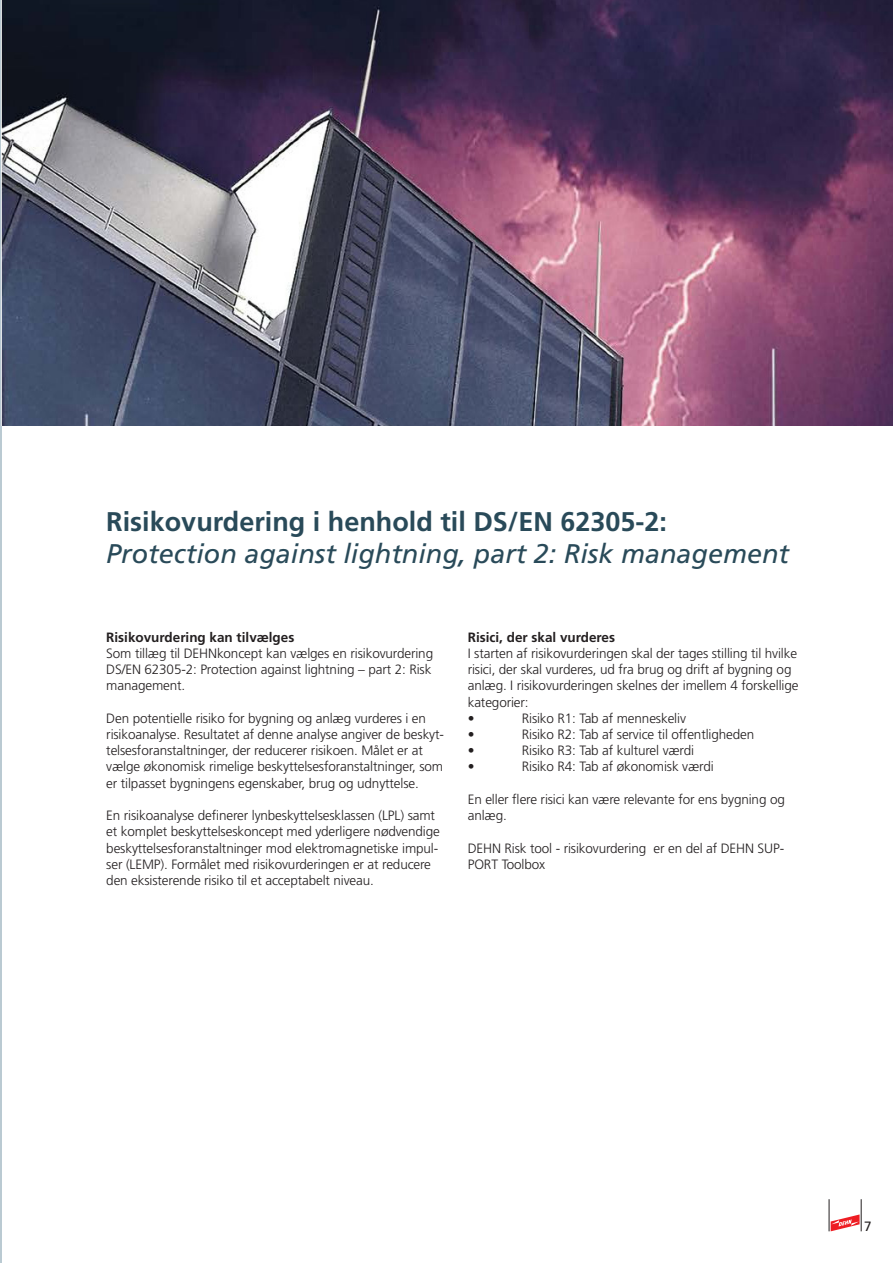
<style>
.page{position:relative;width:893px;height:1263px;background:#fff}
.page>*{position:absolute;margin:0;border:0;box-sizing:border-box;transform-origin:0 0}
.Headline_65_18pt_Ant{font:italic 27px/32.4px "Frutiger";color:#294a59}
.Copy_45_9pt_black{font:300 13.5px/16.2px "Frutiger";letter-spacing:-.01em;color:#231f20}
.Headline_65_12pt_Bla{font:700 13.5px "Frutiger";color:#231f20}
.t1{font:13.5px "Frutiger";color:#231f20}
.s1{font-weight:700;font-style:normal}
</style>
<div class="page">
<hr style="left:0;top:0;width:1px;height:1263px;background:#bacad2">
<img style="left:1px;top:0;width:892px;height:425px">
<svg style="left:831px;top:1214px;width:28px;height:17px"></svg>
<hr style="left:829px;top:1199px;width:1px;height:32px;background:#231f20">
<hr style="left:861px;top:1199px;width:1px;height:32px;background:#231f20">
<p class="Headline_65_18pt_Ant" style="left:106px;top:505px;width:684px"><span class="s1">Risikovurdering i henhold til DS/EN 62305-2:<br></span>Protection against lightning, part 2: Risk management</p>
<p class="Headline_65_12pt_Bla" style="left:106px;top:629px;width:190px">Risikovurdering kan tilvælges</p>
<p class="Copy_45_9pt_black" style="left:106px;top:645px;width:328px">Som tillæg til DEHNkoncept kan vælges en risikovurdering<br>DS/EN 62305-2: Protection against lightning – part 2: Risk management.</p>
<p class="Copy_45_9pt_black" style="left:106px;top:710px;width:339px">Den potentielle risiko for bygning og anlæg vurderes i en risikoanalyse. Resultatet af denne analyse angiver de beskyt&shy;telsesforanstaltninger, der reducerer risikoen. Målet er at vælge økonomisk rimelige beskyttelsesforanstaltninger, som er tilpasset bygningens egenskaber, brug og udnyttelse.</p>
<p class="Copy_45_9pt_black" style="left:106px;top:807px;width:335px">En risikoanalyse definerer lynbeskyttelsesklassen (LPL) samt et komplet beskyttelseskoncept med yderligere nødvendige beskyttelsesforanstaltninger mod elektromagnetiske impul&shy;ser (LEMP). Formålet med risikovurderingen er at reducere den eksisterende risiko til et acceptabelt niveau.</p>
<p class="Headline_65_12pt_Bla" style="left:468px;top:629px;width:149px">Risici, der skal vurderes</p>
<p class="Copy_45_9pt_black" style="left:468px;top:645px;width:332px">I starten af risikovurderingen skal der tages stilling til hvilke risici, der skal vurderes, ud fra brug og drift af bygning og anlæg. I risikovurderingen skelnes der imellem 4 forskellige kategorier:</p>
<p class="Copy_45_9pt_black" style="left:468px;top:710px;width:8px">•</p>
<p class="Copy_45_9pt_black" style="left:522px;top:710px;width:166px">Risiko R1: Tab af menneskeliv</p>
<p class="Copy_45_9pt_black" style="left:468px;top:726px;width:8px">•</p>
<p class="Copy_45_9pt_black" style="left:522px;top:726px;width:234px">Risiko R2: Tab af service til offentligheden</p>
<p class="Copy_45_9pt_black" style="left:468px;top:743px;width:8px">•</p>
<p class="Copy_45_9pt_black" style="left:522px;top:743px;width:174px">Risiko R3: Tab af kulturel værdi</p>
<p class="Copy_45_9pt_black" style="left:468px;top:759px;width:8px">•</p>
<p class="Copy_45_9pt_black" style="left:522px;top:759px;width:193px">Risiko R4: Tab af økonomisk værdi</p>
<p class="Copy_45_9pt_black" style="left:468px;top:791px;width:319px">En eller flere risici kan være relevante for ens bygning og anlæg.</p>
<p class="Copy_45_9pt_black" style="left:468px;top:840px;width:318px">DEHN Risk tool - risikovurdering er en del af DEHN SUP-<br>PORT Toolbox</p>
<p class="t1" style="left:864px;top:1219px;width:9px">7</p>
</div>
